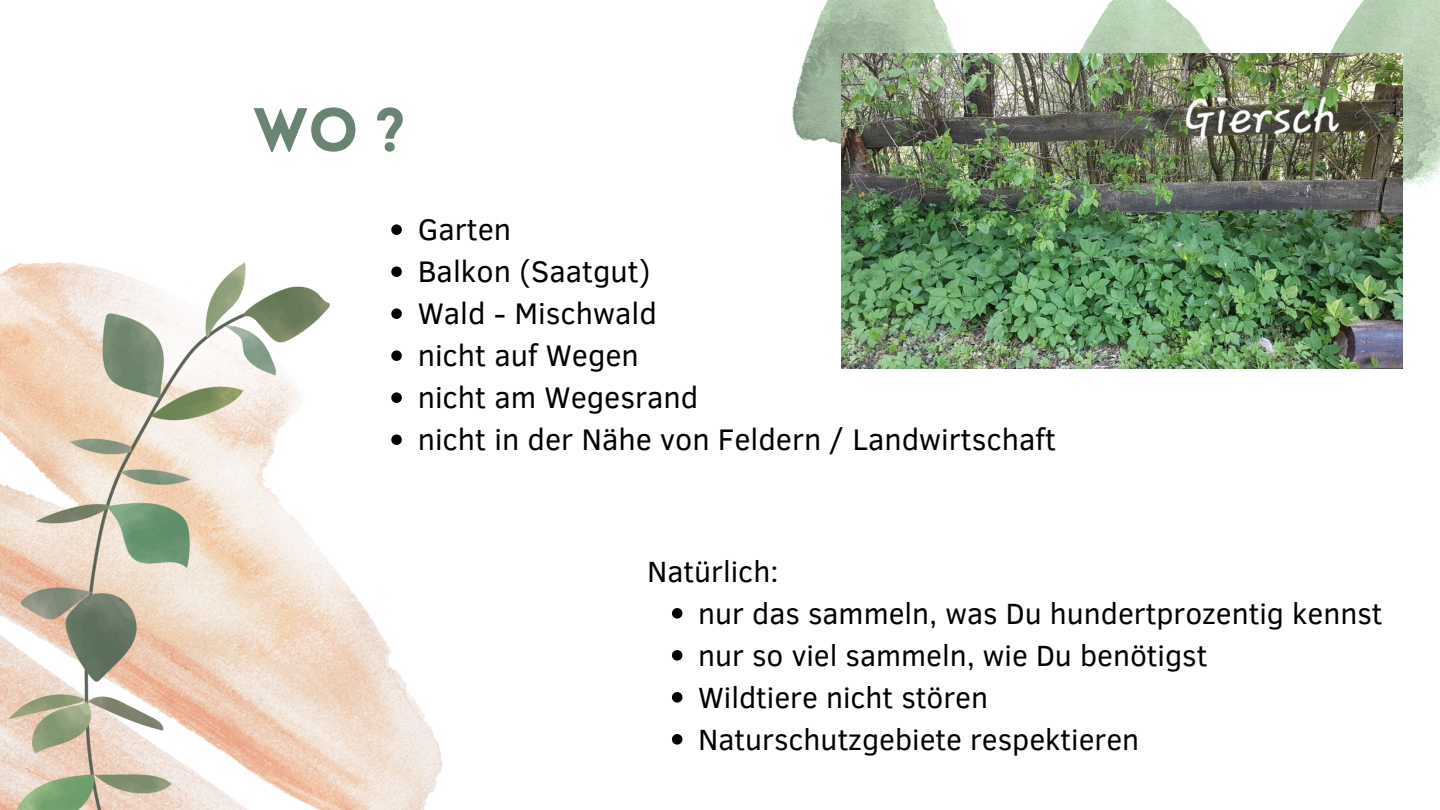
<style>
.page{position:relative;width:1440px;height:810px;background:#fff}
.page>*{position:absolute;margin:0;border:0;box-sizing:border-box;transform-origin:0 0}
.t1{font:900 60px "Lovelo";color:#6a8473}
.t2{font:30.5px/42px "Clear Sans";color:#000}
.t3{font:30px/42px "Clear Sans";color:#000}
</style>
<div class="page">
<img style="left:792px;top:0;width:648px;height:211px">
<img style="left:0;top:267px;width:442px;height:543px">
<img style="left:10px;top:263px;width:319px;height:547px">
<img style="left:842px;top:53px;width:560px;height:315px">
<svg style="left:391px;top:224px;width:11px;height:11px"></svg>
<svg style="left:391px;top:266px;width:11px;height:11px"></svg>
<svg style="left:391px;top:308px;width:11px;height:11px"></svg>
<svg style="left:391px;top:350px;width:11px;height:11px"></svg>
<svg style="left:391px;top:392px;width:11px;height:11px"></svg>
<svg style="left:391px;top:434px;width:11px;height:11px"></svg>
<svg style="left:672px;top:608px;width:10px;height:11px"></svg>
<svg style="left:672px;top:650px;width:10px;height:11px"></svg>
<svg style="left:672px;top:692px;width:10px;height:11px"></svg>
<svg style="left:672px;top:734px;width:10px;height:11px"></svg>
<h1 class="t1" style="left:253px;top:106px;width:153px">WO ?</h1>
<p class="t2" style="left:418px;top:207px;width:640px">Garten<br>Balkon (Saatgut)<br>Wald - Mischwald<br>nicht auf Wegen<br>nicht am Wegesrand<br>nicht in der Nähe von Feldern / Landwirtschaft</p>
<p class="t3" style="left:698px;top:549px;width:686px;text-indent:-51px">Natürlich:<br>nur das sammeln, was Du hundertprozentig kennst nur so viel sammeln, wie Du benötigst<br>Wildtiere nicht stören<br>Naturschutzgebiete respektieren</p>
</div>
